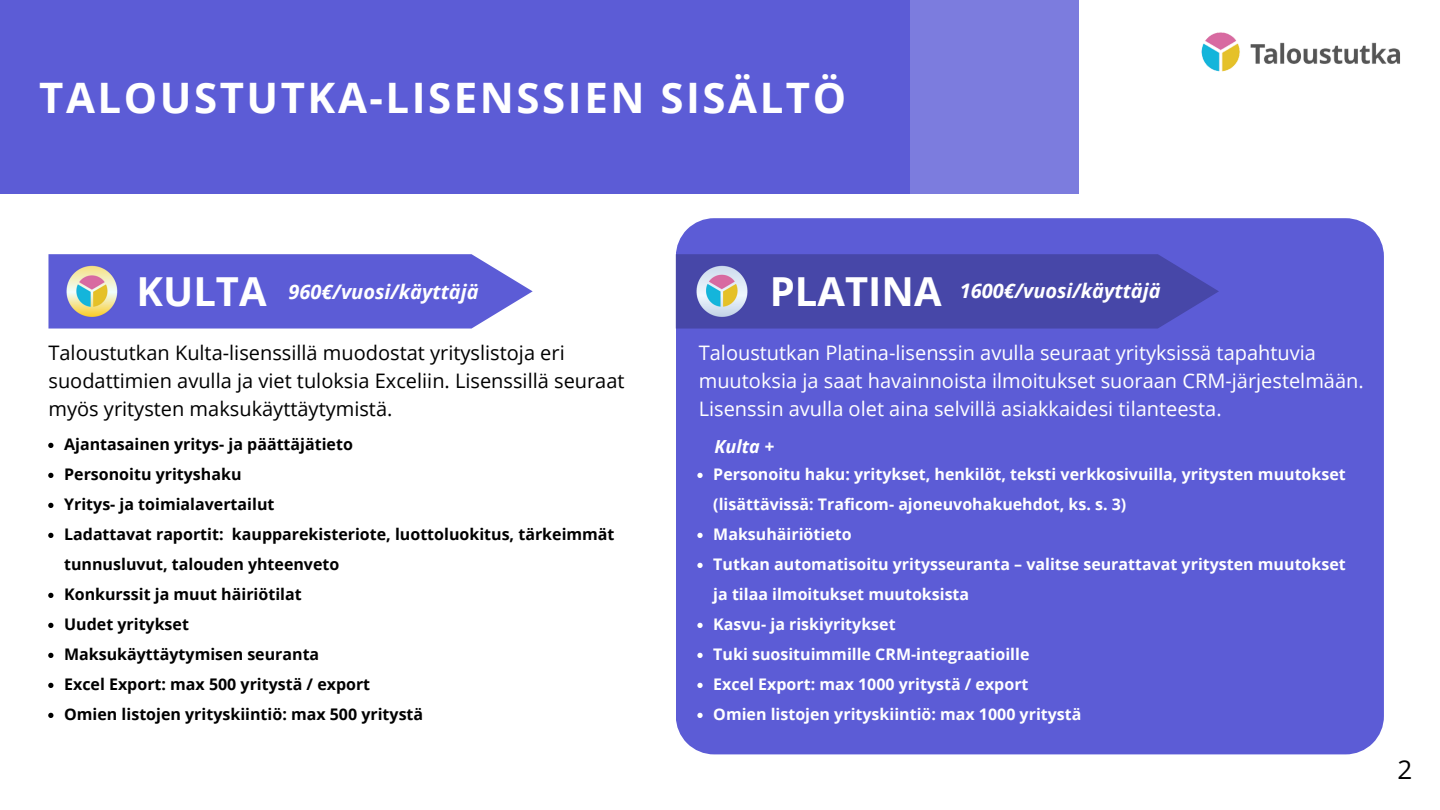
<style>
.page{position:relative;width:1440px;height:810px;background:#fff}
.page>*{position:absolute;margin:0;border:0;box-sizing:border-box;transform-origin:0 0}
.t1{font:700 42px "Open Sans";letter-spacing:.06em;color:#fff}
.t2{font:700 40px "Open Sans";color:#fff}
.t3{font:26px "Open Sans";color:#000}
.t4{font:20px/27.8px "Open Sans";color:#fff}
.t5{font:20px/27.8px "Open Sans";color:#000}
.t6{font:italic 700 20px "Open Sans";color:#fff}
.t7{font:italic 700 18px "Open Sans";color:#fff}
.t8{font:700 16px/30px "Open Sans";color:#fff}
.t9{font:700 16px/30px "Open Sans";color:#000}
</style>
<div class="page">
<svg style="left:48px;top:254px;width:485px;height:75px;background:#6868d9"></svg>
<div style="left:676px;top:218px;width:708px;height:536px;background:#5c5cd6"></div>
<svg style="left:676px;top:254px;width:543px;height:75px;background:#4848ab"></svg>
<div style="left:0;top:0;width:1078px;height:194px;background:#5c5cd6"></div>
<div style="left:910px;top:0;width:169px;height:193px;background:#7c7cde"></div>
<img style="left:66px;top:265px;width:51px;height:53px">
<img style="left:697px;top:265px;width:51px;height:52px">
<svg style="left:48px;top:443px;width:5px;height:5px"></svg>
<svg style="left:48px;top:473px;width:5px;height:5px"></svg>
<svg style="left:48px;top:503px;width:5px;height:5px"></svg>
<svg style="left:48px;top:533px;width:5px;height:5px"></svg>
<svg style="left:48px;top:593px;width:5px;height:5px"></svg>
<svg style="left:48px;top:623px;width:5px;height:5px"></svg>
<svg style="left:48px;top:653px;width:5px;height:5px"></svg>
<svg style="left:48px;top:683px;width:5px;height:5px"></svg>
<svg style="left:48px;top:713px;width:5px;height:5px"></svg>
<svg style="left:697px;top:473px;width:6px;height:5px"></svg>
<svg style="left:697px;top:533px;width:6px;height:5px"></svg>
<svg style="left:697px;top:563px;width:6px;height:5px"></svg>
<svg style="left:697px;top:623px;width:6px;height:5px"></svg>
<svg style="left:697px;top:653px;width:6px;height:5px"></svg>
<svg style="left:697px;top:683px;width:6px;height:5px"></svg>
<svg style="left:697px;top:713px;width:6px;height:5px"></svg>
<img style="left:1201px;top:32px;width:199px;height:40px">
<h1 class="t1" style="left:39px;top:68px;width:808px">TALOUSTUTKA-LISENSSIEN SISÄLTÖ</h1>
<p class="t2" style="left:137px;top:264px;width:132px">KULTA</p>
<p class="t2" style="left:770px;top:264px;width:173px">PLATINA</p>
<p class="t6" style="left:289px;top:278px;width:191px">960€/vuosi/käyttäjä</p>
<p class="t6" style="left:960px;top:277px;width:202px">1600€/vuosi/käyttäjä</p>
<p class="t5" style="left:48px;top:339px;width:578px">Taloustutkan Kulta-lisenssillä muodostat yrityslistoja eri suodattimien avulla ja viet tuloksia Exceliin. Lisenssillä seuraat myös yritysten maksukäyttäytymistä.</p>
<p class="t4" style="left:699px;top:339px;width:666px">Taloustutkan Platina-lisenssin avulla seuraat yrityksissä tapahtuvia muutoksia ja saat havainnoista ilmoitukset suoraan CRM-järjestelmään.<br>Lisenssin avulla olet aina selvillä asiakkaidesi tilanteesta.</p>
<h1 class="t9" style="left:64px;top:429px;width:290px">Ajantasainen yritys- ja päättäjätieto</h1>
<h2 class="t9" style="left:64px;top:459px;width:179px">Personoitu yrityshaku</h2>
<h3 class="t9" style="left:64px;top:489px;width:212px">Yritys- ja toimialavertailut</h3>
<p class="t9" style="left:64px;top:519px;width:552px">Ladattavat raportit: kaupparekisteriote, luottoluokitus, tärkeimmät tunnusluvut, talouden yhteenveto</p>
<p class="t9" style="left:64px;top:579px;width:239px">Konkurssit ja muut häiriötilat</p>
<p class="t9" style="left:64px;top:609px;width:126px">Uudet yritykset</p>
<p class="t9" style="left:64px;top:639px;width:257px">Maksukäyttäytymisen seuranta</p>
<p class="t9" style="left:64px;top:669px;width:308px">Excel Export: max 500 yritystä / export</p>
<p class="t9" style="left:64px;top:699px;width:361px">Omien listojen yrityskiintiö: max 500 yritystä</p>
<p class="t7" style="left:715px;top:433px;width:61px">Kulta +</p>
<p class="t8" style="left:713px;top:459px;width:634px">Personoitu haku: yritykset, henkilöt, teksti verkkosivuilla, yritysten muutokset (lisättävissä: Traficom- ajoneuvohakuehdot, ks. s. 3)</p>
<h1 class="t8" style="left:713px;top:519px;width:140px">Maksuhäiriötieto</h1>
<h2 class="t8" style="left:713px;top:549px;width:634px">Tutkan automatisoitu yritysseuranta – valitse seurattavat yritysten muutokset ja tilaa ilmoitukset muutoksista</h2>
<h3 class="t8" style="left:713px;top:609px;width:184px">Kasvu- ja riskiyritykset</h3>
<h2 class="t8" style="left:713px;top:639px;width:318px">Tuki suosituimmille CRM-integraatioille</h2>
<p class="t8" style="left:713px;top:669px;width:317px">Excel Export: max 1000 yritystä / export</p>
<p class="t8" style="left:713px;top:699px;width:370px">Omien listojen yrityskiintiö: max 1000 yritystä</p>
<p class="t3" style="left:1398px;top:751px;width:16px">2</p>
</div>
